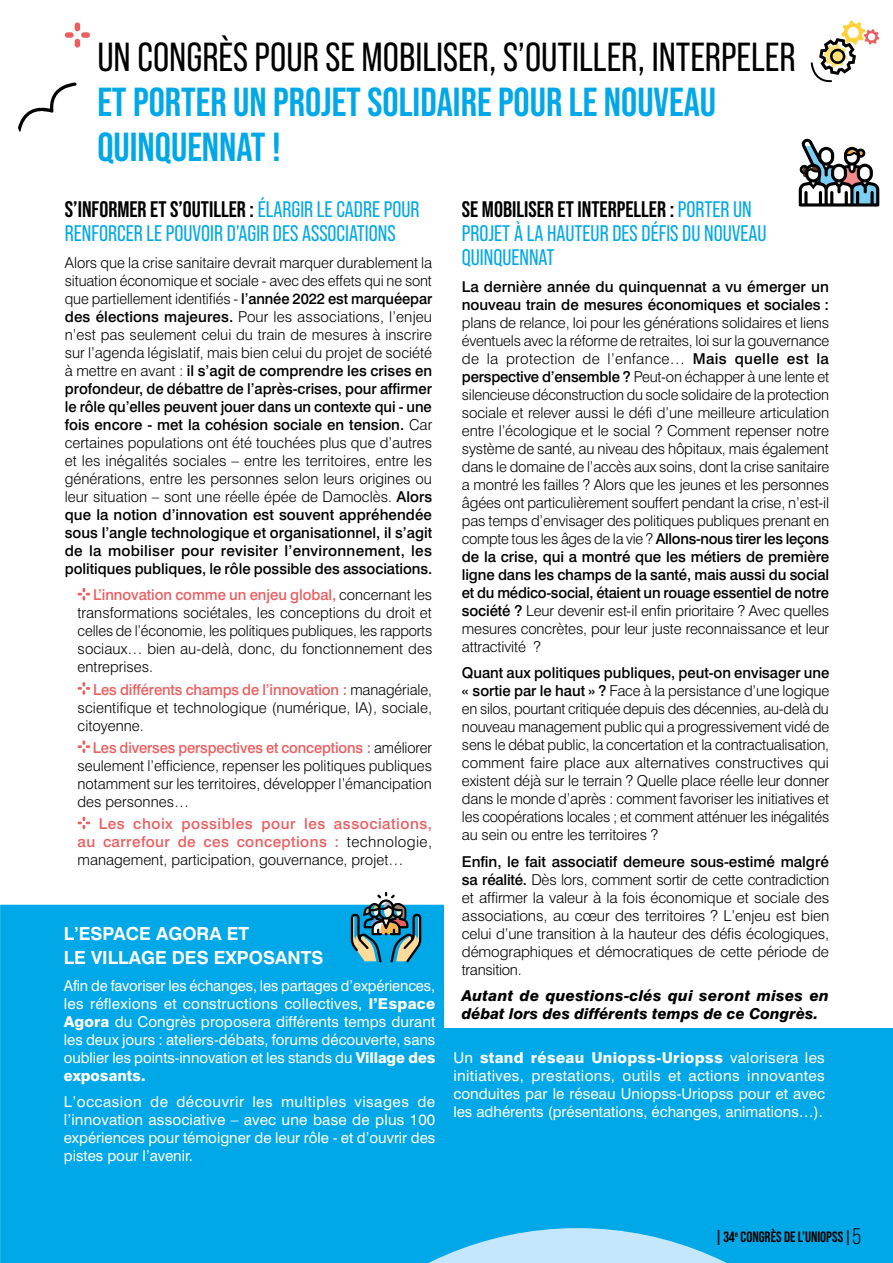
<style>
.page{position:relative;width:893px;height:1263px;background:#fff}
.page>*{position:absolute;margin:0;border:0;box-sizing:border-box;transform-origin:0 0}
.t1{font:700 40.5px/45px "Bebas Neue Pro";color:#00a8e7}
.t2{font:40.5px "Bebas Neue Pro";color:#000}
.t3{font:22.5px/24px "Bebas Neue Pro";color:#00a8e7}
.t4{font:700 18px/24px "Swiss 721";color:#fff}
.t5{font:300 15px/18px "Swiss 721";letter-spacing:-.005em;color:#000;text-align:justify}
.t6{font:15px/18px "Swiss 721 Roman";color:#fff;text-align:justify}
.t7{font:500 15px/18px "Swiss 721";letter-spacing:.025em;color:#eb5f61;text-align:justify}
.t8{font:500 15px/18px "Swiss 721";letter-spacing:-.005em;color:#000}
.t9{font:italic 800 15px/18px "Swiss 721";color:#000}
.t10{font:800 15px "Swiss 721";letter-spacing:.02em;color:#fff}
.t11{font:700 15px "Bebas Neue Pro";color:#000}
.t12{font:800 15px "Swiss 721";color:#fff}
.s1{font-weight:700;color:#000}
.s2{font-weight:500}
.s3{font-weight:500;color:#eb5f61}
.s4{font-weight:300;color:#000}
.s5{font-family:"Swiss 721";font-weight:800}
.s6{font-family:"Swiss 721 Roman";font-weight:400}
.s7{font-weight:400;font-size:22.5px}
</style>
<div class="page">
<div style="left:0;top:905px;width:893px;height:358px;background:#00a8e7"></div>
<svg style="left:238px;top:1228px;width:655px;height:35px;background:#3bbbed"></svg>
<div style="left:444px;top:888px;width:449px;height:140px;background:#fff"></div>
<div style="left:75px;top:22px;width:5px;height:9px;background:#eb5f61;border-radius:3px"></div>
<div style="left:75px;top:39px;width:5px;height:9px;background:#eb5f61;border-radius:3px"></div>
<div style="left:81px;top:32px;width:9px;height:6px;background:#eb5f61;border-radius:3px"></div>
<div style="left:65px;top:32px;width:9px;height:6px;background:#eb5f61;border-radius:3px"></div>
<svg style="left:78px;top:588px;width:12px;height:12px"></svg>
<svg style="left:78px;top:682px;width:12px;height:13px"></svg>
<svg style="left:78px;top:740px;width:12px;height:13px"></svg>
<svg style="left:78px;top:817px;width:12px;height:12px"></svg>
<svg style="left:351px;top:892px;width:70px;height:70px"></svg>
<svg style="left:18px;top:82px;width:59px;height:50px"></svg>
<svg style="left:811px;top:21px;width:68px;height:62px"></svg>
<svg style="left:798px;top:139px;width:81px;height:68px"></svg>
<h1 class="t2" style="left:97px;top:34px;width:700px">UN CONGRÈS POUR SE MOBILISER, S’OUTILLER, INTERPELER</h1>
<h1 class="t1" style="left:97px;top:79px;width:620px">ET PORTER UN PROJET SOLIDAIRE POUR LE NOUVEAU<br>QUINQUENNAT !</h1>
<h2 class="t3" style="left:65px;top:197px;width:356px"><span class="s1">S’INFORMER ET S’OUTILLER :</span> ÉLARGIR LE CADRE POUR<br>RENFORCER LE POUVOIR D’AGIR DES ASSOCIATIONS</h2>
<p class="t5" style="left:65px;top:253px;width:369px">Alors que la crise sanitaire devrait marquer durablement la situation économique et sociale - avec des effets qui ne sont que partiellement identifiés - <span class="s2">l’année 2022 est marquéepar des élections majeures.</span> Pour les associations, l’enjeu n’est pas seulement celui du train de mesures à inscrire sur l’agenda législatif, mais bien celui du projet de société à mettre en avant : <span class="s2">il s’agit de comprendre les crises en profondeur, de débattre de l’après-crises, pour affirmer le rôle qu’elles peuvent jouer dans un contexte qui - une fois encore - met la cohésion sociale en tension.</span> Car certaines populations ont été touchées plus que d’autres et les inégalités sociales – entre les territoires, entre les générations, entre les personnes selon leurs origines ou leur situation – sont une réelle épée de Damoclès. <span class="s2">Alors que la notion d’innovation est souvent appréhendée sous l’angle technologique et organisationnel, il s’agit de la mobiliser pour revisiter l’environnement, les politiques publiques, le rôle possible des associations.</span></p>
<p class="t5" style="left:78px;top:586px;width:356px;text-indent:16px"><span class="s3">L’innovation comme un enjeu global,</span> concernant les transformations sociétales, les conceptions du droit et celles de l’économie, les politiques publiques, les rapports sociaux… bien au-delà, donc, du fonctionnement des entreprises.</p>
<p class="t5" style="left:78px;top:680px;width:356px;text-indent:15px"><span class="s3">Les différents champs de l’innovation :</span> managériale, scientifique et technologique (numérique, IA), sociale, citoyenne.</p>
<p class="t5" style="left:78px;top:738px;width:356px;text-indent:15px"><span class="s3">Les diverses perspectives et conceptions :</span> améliorer seulement l’efficience, repenser les politiques publiques notamment sur les territoires, développer l’émancipation des personnes…</p>
<p class="t7" style="left:78px;top:815px;width:356px;text-indent:21px">Les choix possibles pour les associations, au carrefour de ces conceptions : <span class="s4">technologie, management, participation, gouvernance, projet…</span></p>
<h2 class="t3" style="left:462px;top:197px;width:306px"><span class="s1">SE MOBILISER ET INTERPELLER :</span> PORTER UN<br>PROJET À LA HAUTEUR DES DÉFIS DU NOUVEAU<br>QUINQUENNAT</h2>
<p class="t8" style="left:462px;top:277px;width:369px">La dernière année du quinquennat a vu émerger un nouveau train de mesures économiques et sociales :</p>
<p class="t5" style="left:462px;top:313px;width:369px">plans de relance, loi pour les générations solidaires et liens éventuels avec la réforme de retraites, loi sur la gouvernance de la protection de l’enfance… <span class="s2">Mais quelle est la perspective d’ensemble ?</span> Peut-on échapper à une lente et silencieuse déconstruction du socle solidaire de la protection sociale et relever aussi le défi d’une meilleure articulation entre l’écologique et le social ? Comment repenser notre système de santé, au niveau des hôpitaux, mais également dans le domaine de l’accès aux soins, dont la crise sanitaire a montré les failles ? Alors que les jeunes et les personnes âgées ont particulièrement souffert pendant la crise, n’est-il pas temps d’envisager des politiques publiques prenant en compte tous les âges de la vie ? <span class="s2">Allons-nous tirer les leçons de la crise, qui a montré que les métiers de première ligne dans les champs de la santé, mais aussi du social et du médico-social, étaient un rouage essentiel de notre société ?</span> Leur devenir est-il enfin prioritaire ? Avec quelles mesures concrètes, pour leur juste reconnaissance et leur attractivité ?</p>
<p class="t5" style="left:462px;top:664px;width:369px"><span class="s2">Quant aux politiques publiques, peut-on envisager une « sortie par le haut » ?</span> Face à la persistance d’une logique en silos, pourtant critiquée depuis des décennies, au-delà du nouveau management public qui a progressivement vidé de sens le débat public, la concertation et la contractualisation, comment faire place aux alternatives constructives qui existent déjà sur le terrain ? Quelle place réelle leur donner dans le monde d’après : comment favoriser les initiatives et les coopérations locales ; et comment atténuer les inégalités au sein ou entre les territoires ?</p>
<p class="t5" style="left:462px;top:852px;width:369px"><span class="s2">Enfin, le fait associatif demeure sous-estimé malgré sa réalité.</span> Dès lors, comment sortir de cette contradiction et affirmer la valeur à la fois économique et sociale des associations, au cœur des territoires ? L’enjeu est bien celui d’une transition à la hauteur des défis écologiques, démographiques et démocratiques de cette période de transition.</p>
<p class="t9" style="left:462px;top:987px;width:369px">Autant de questions-clés qui seront mises en débat lors des différents temps de ce Congrès.</p>
<p class="t4" style="left:64px;top:922px;width:261px">L’ESPACE AGORA ET<br>LE VILLAGE DES EXPOSANTS</p>
<p class="t6" style="left:64px;top:976px;width:373px">Afin de favoriser les échanges, les partages d’expériences, les réflexions et constructions collectives, <span class="s5">l’Espace Agora</span> du Congrès proposera différents temps durant les deux jours : ateliers-débats, forums découverte, sans oublier les points-innovation et les stands du <span class="s5">Village des</span></p>
<p class="t12" style="left:64px;top:1066px;width:83px">exposants.</p>
<p class="t6" style="left:64px;top:1093px;width:373px">L’occasion de découvrir les multiples visages de l’innovation associative – avec une base de plus 100 expériences pour témoigner de leur rôle - et d’ouvrir des pistes pour l’avenir.</p>
<p class="t10" style="left:453px;top:1048px;width:373px"><span class="s6">Un</span> stand réseau Uniopss-Uriopss <span class="s6">valorisera les</span></p>
<p class="t6" style="left:453px;top:1066px;width:373px">initiatives, prestations, outils et actions innovantes conduites par le réseau Uniopss-Uriopss pour et avec les adhérents (présentations, échanges, animations…).</p>
<p class="t11" style="left:716px;top:1228px;width:146px">| 34<sup>e</sup> CONGRÈS DE L’UNIOPSS | <span class="s7">5</span></p>
</div>
